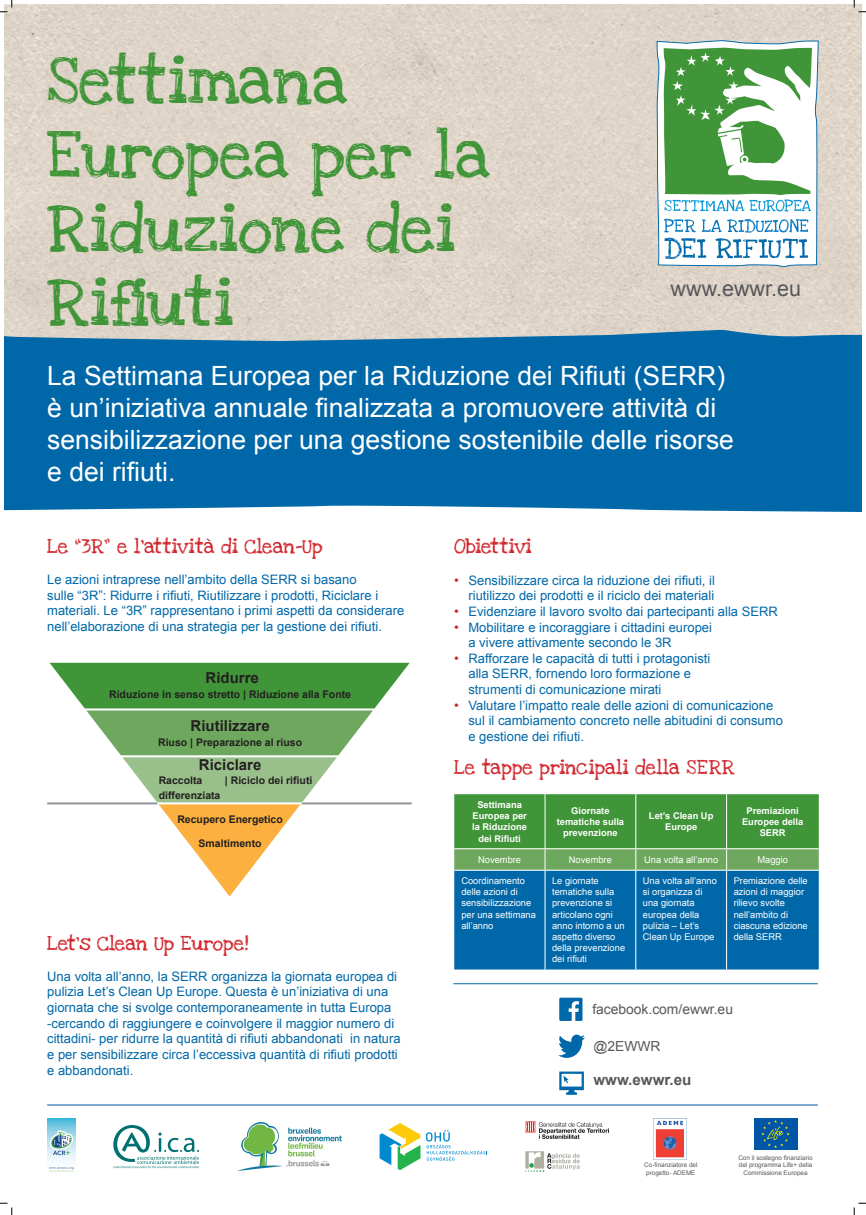
<style>
.page{position:relative;width:866px;height:1215px;background:#fff}
.page>*{position:absolute;margin:0;border:0;box-sizing:border-box;transform-origin:0 0}
.t1{font:49px/74px "Love Ya Like A Sister";color:#3f9537}
.t2{font:26.5px/32px "Arial";color:#fff}
.t3{font:21.5px "Arial";color:#57585a}
.Paragraph_Style_1{font:700 15.1px "Arial";color:#57585a}
.Paragraph_Text{font:15px "Love Ya Like A Sister";color:#d1232a}
.t4{font:700 15px "Arial";color:#231f20}
.Paragraph_Style_1-2{font:13.8px "Arial";color:#57585a}
.Paragraph_Text-2{font:13px/15.6px "Arial";color:#0068a9}
.Bullets{font:13px/15.6px "Arial";color:#0068a9}
.t5{font:700 10.5px/15px "Arial";color:#231f20}
.t6{font:9.3px/11.2px "Arial";color:#fff}
.t7{font:700 9.3px/11.2px "Arial";color:#fff;text-align:center}
.t8{font:6.35px "Arial";color:#57585a}
.s1{font-size:13.5px;color:#d1232a}
</style>
<div class="page">
<img style="left:5px;top:5px;width:856px;height:325px">
<svg style="left:656px;top:40px;width:162px;height:227px"></svg>
<div style="left:5px;top:330px;width:856px;height:182px;background:#0068a9"></div>
<svg style="left:47px;top:662px;width:364px;height:234px"></svg>
<svg style="left:454px;top:794px;width:364px;height:175px;background:#247f7e"></svg>
<hr style="left:454px;top:869px;width:91px;height:1px;background:#fff">
<hr style="left:545px;top:869px;width:90px;height:1px;background:#fff">
<hr style="left:544px;top:870px;width:1px;height:99px;background:#fff">
<hr style="left:635px;top:869px;width:91px;height:1px;background:#fff">
<hr style="left:635px;top:870px;width:1px;height:99px;background:#fff">
<hr style="left:726px;top:869px;width:92px;height:1px;background:#fff">
<hr style="left:726px;top:870px;width:1px;height:99px;background:#fff">
<svg style="left:559px;top:997px;width:23px;height:23px"></svg>
<svg style="left:558px;top:1034px;width:27px;height:23px"></svg>
<hr style="left:453px;top:983px;width:364px;height:1px;background:#0068a9">
<hr style="left:47px;top:1104px;width:770px;height:1px;background:#0155a5">
<svg style="left:559px;top:1071px;width:24px;height:23px"></svg>
<svg style="left:113px;top:1125px;width:86px;height:42px"></svg>
<svg style="left:426px;top:1130px;width:61px;height:30px"></svg>
<svg style="left:379px;top:1123px;width:41px;height:46px"></svg>
<img style="left:241px;top:1122px;width:100px;height:47px">
<img style="left:525px;top:1121px;width:83px;height:50px">
<img style="left:47px;top:1118px;width:28px;height:54px">
<img style="left:653px;top:1118px;width:33px;height:41px">
<div style="left:753px;top:1117px;width:44px;height:32px;background:#0155a5"></div>
<svg style="left:761px;top:1120px;width:28px;height:27px"></svg>
<svg style="left:0;top:0;width:13px;height:13px"></svg>
<svg style="left:0;top:1202px;width:13px;height:12px"></svg>
<svg style="left:853px;top:0;width:12px;height:13px"></svg>
<svg style="left:853px;top:1202px;width:12px;height:12px"></svg>
<p class="t1" style="left:47px;top:46px;width:445px">Settimana<br>Europea per la<br>Riduzione dei<br>Rifiuti</p>
<p class="t3" style="left:670px;top:274px;width:132px">www.ewwr.eu</p>
<p class="t2" style="left:47px;top:360px;width:688px">La Settimana Europea per la Riduzione dei Rifiuti (SERR) è un’iniziativa annuale finalizzata a promuovere attività di sensibilizzazione per una gestione sostenibile delle risorse</p>
<p class="t2" style="left:47px;top:456px;width:130px">e dei rifiuti.</p>
<p class="Paragraph_Text" style="left:47px;top:533px;width:277px">Le “3R” e l’attività di Clean-Up</p>
<p class="Paragraph_Text-2" style="left:47px;top:571px;width:358px">Le azioni intraprese nell’ambito della SERR si basano<br>sulle “3R”: Ridurre i rifiuti, Riutilizzare i prodotti, Riciclare i materiali. Le “3R” rappresentano i primi aspetti da considerare nell’elaborazione di una strategia per la gestione dei rifiuti.</p>
<p class="t4" style="left:205px;top:668px;width:55px">Ridurre</p>
<p class="t5" style="left:109px;top:687px;width:243px">Riduzione in senso stretto | Riduzione alla Fonte</p>
<p class="t4" style="left:190px;top:715px;width:81px">Riutilizzare</p>
<p class="t5" style="left:158px;top:734px;width:145px">Riuso | Preparazione al riuso</p>
<p class="t4" style="left:199px;top:754px;width:64px">Riciclare</p>
<p class="t5" style="left:159px;top:772px;width:63px">Raccolta differenziata</p>
<p class="t5" style="left:225px;top:772px;width:89px">| Riciclo dei rifiuti</p>
<p class="t5" style="left:177px;top:811px;width:107px">Recupero Energetico</p>
<p class="t5" style="left:199px;top:835px;width:64px">Smaltimento</p>
<p class="Paragraph_Text" style="left:47px;top:930px;width:203px">Let’s Clean Up Europe!</p>
<p class="Paragraph_Text-2" style="left:47px;top:968px;width:355px">Una volta all’anno, la SERR organizza la giornata europea di pulizia Let’s Clean Up Europe. Questa è un’iniziativa di una giornata che si svolge contemporaneamente in tutta Europa -cercando di raggiungere e coinvolgere il maggior numero di cittadini- per ridurre la quantità di rifiuti abbandonati in natura</p>
<p class="Paragraph_Text-2" style="left:47px;top:1046px;width:352px">e per sensibilizzare circa l’eccessiva quantità di rifiuti prodotti</p>
<p class="Paragraph_Text-2" style="left:47px;top:1061px;width:88px">e abbandonati.</p>
<p class="Paragraph_Text" style="left:454px;top:533px;width:79px">Obiettivi</p>
<p class="Bullets" style="left:454px;top:572px;width:262px;text-align:right"><span class="s1">•</span> Sensibilizzare circa la riduzione dei rifiuti, il riutilizzo dei prodotti e il riciclo dei materiali</p>
<p class="Bullets" style="left:454px;top:603px;width:325px"><span class="s1">•</span> Evidenziare il lavoro svolto dai partecipanti alla SERR</p>
<p class="Bullets" style="left:468px;top:619px;width:245px;text-indent:-14px"><span class="s1">•</span> Mobilitare e incoraggiare i cittadini europei a vivere attivamente secondo le 3R</p>
<p class="Bullets" style="left:468px;top:650px;width:243px;text-indent:-14px"><span class="s1">•</span> Rafforzare le capacità di tutti i protagonisti alla SERR, fornendo loro formazione e strumenti di comunicazione mirati</p>
<p class="Bullets" style="left:468px;top:697px;width:316px;text-indent:-14px"><span class="s1">•</span> Valutare l’impatto reale delle azioni di comunicazione sul il cambiamento concreto nelle abitudini di consumo e gestione dei rifiuti.</p>
<p class="Paragraph_Text" style="left:454px;top:755px;width:282px">Le tappe principali della SERR</p>
<p class="t7" style="left:477px;top:799px;width:46px">Settimana</p>
<p class="t7" style="left:472px;top:810px;width:56px">Europea per</p>
<p class="t7" style="left:472px;top:821px;width:56px">la Riduzione</p>
<p class="t7" style="left:478px;top:832px;width:44px">dei Rifiuti</p>
<p class="t7" style="left:556px;top:805px;width:69px">Giornate tematiche sulla prevenzione</p>
<p class="t7" style="left:649px;top:810px;width:66px">Let’s Clean Up<br>Europe</p>
<p class="t7" style="left:742px;top:805px;width:63px">Premiazioni<br>Europee della<br>SERR</p>
<p class="t6" style="left:478px;top:853px;width:44px">Novembre</p>
<p class="t6" style="left:569px;top:853px;width:44px">Novembre</p>
<p class="t6" style="left:644px;top:853px;width:76px">Una volta all’anno</p>
<p class="t6" style="left:757px;top:853px;width:32px">Maggio</p>
<p class="t6" style="left:461px;top:875px;width:76px">Coordinamento delle azioni di sensibilizzazione per una settimana all’anno</p>
<p class="t6" style="left:552px;top:875px;width:75px">Le giornate tematiche sulla prevenzione si articolano ogni anno intorno a un aspetto diverso della prevenzione dei rifiuti</p>
<p class="t6" style="left:642px;top:875px;width:76px">Una volta all’anno si organizza di una giornata europea della pulizia – Let’s<br>Clean Up Europe</p>
<p class="t6" style="left:733px;top:875px;width:76px">Premiazione delle azioni di maggior rilievo svolte nell’ambito di ciascuna edizione della SERR</p>
<p class="Paragraph_Style_1-2" style="left:592px;top:1000px;width:142px">facebook.com/ewwr.eu</p>
<p class="Paragraph_Style_1-2" style="left:593px;top:1037px;width:68px">@2EWWR</p>
<p class="Paragraph_Style_1" style="left:593px;top:1069px;width:99px">www.ewwr.eu</p>
<p class="t8" style="left:644px;top:1160px;width:55px">Co-finanziatore del</p>
<p class="t8" style="left:646px;top:1168px;width:51px">progetto- ADEME</p>
<p class="t8" style="left:738px;top:1152px;width:76px">Con il sostegno finanziario</p>
<p class="t8" style="left:738px;top:1160px;width:75px">del programma Life+ della</p>
<p class="t8" style="left:743px;top:1168px;width:66px">Commissione Europea</p>
</div>
